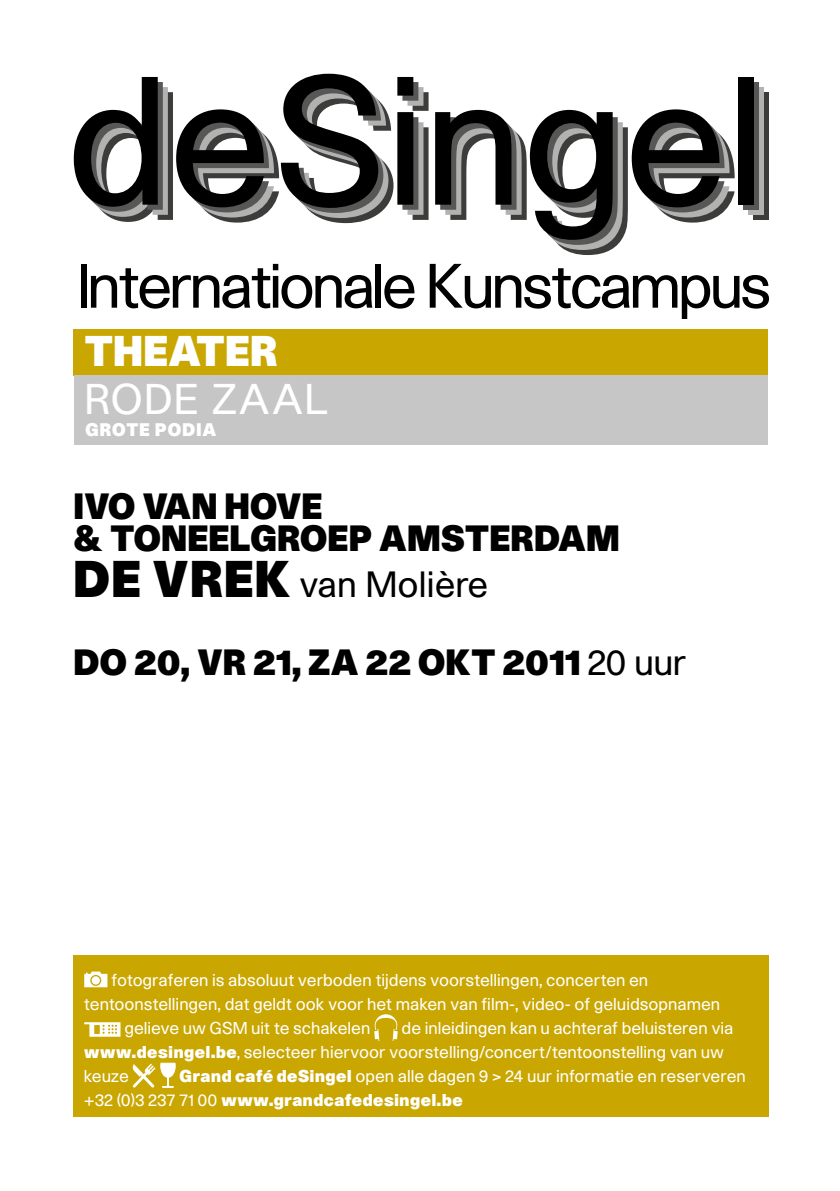
<style>
.page{position:relative;width:840px;height:1191px;background:#fff}
.page>*{position:absolute;margin:0;border:0;box-sizing:border-box;transform-origin:0 0}
.t1{font:40px "Sh Unica Haas";color:#fff}
.t2{font:700 40px "Sh Unica Haas";letter-spacing:.02em;color:#fff}
.t3{font:700 34px/32px "Sh Unica Haas";letter-spacing:.02em;color:#000}
.t4{font:34px "Sh Unica Haas";letter-spacing:.04em;color:#000}
.t5{font:700 17px "Sh Unica Haas";letter-spacing:.07em;color:#fff}
.t6{font:16px/24px "Sh Unica Haas";letter-spacing:.04em;color:#fff}
.s1{font-weight:700;font-size:48px}
.s2{font-weight:400}
.s3{font-weight:700}
</style>
<div class="page">
<div style="left:73px;top:955px;width:694px;height:162px;background:#c9a600"></div>
<svg style="left:84px;top:971px;width:23px;height:16px"></svg>
<svg style="left:84px;top:1022px;width:36px;height:14px"></svg>
<svg style="left:374px;top:1014px;width:23px;height:27px"></svg>
<svg style="left:133px;top:1062px;width:42px;height:25px"></svg>
<div style="left:752px;top:92px;width:16px;height:128px;background:linear-gradient(to bottom,#3c3c3b,#3c3c3b)"></div>
<div style="left:747px;top:87px;width:16px;height:128px;background:linear-gradient(to bottom,#b3b2b2,#b3b2b2)"></div>
<div style="left:742px;top:82px;width:16px;height:128px;background:linear-gradient(to bottom,#575756,#575756)"></div>
<svg style="left:74px;top:74px;width:354px;height:149px"></svg>
<svg style="left:435px;top:109px;width:299px;height:146px"></svg>
<div style="left:737px;top:77px;width:16px;height:128px;background:#000"></div>
<div style="left:81px;top:264px;width:6px;height:44px;background:#000"></div>
<svg style="left:91px;top:264px;width:281px;height:44px"></svg>
<div style="left:375px;top:264px;width:6px;height:44px;background:#000"></div>
<svg style="left:384px;top:275px;width:30px;height:33px"></svg>
<svg style="left:429px;top:264px;width:339px;height:55px"></svg>
<div style="left:74px;top:329px;width:693px;height:46px;background:#c9a600"></div>
<div style="left:75px;top:375px;width:692px;height:70px;background:#c6c6c6"></div>
<h1 class="t2" style="left:85px;top:328px;width:194px">THEATER</h1>
<h1 class="t1" style="left:86px;top:376px;width:244px">RODE ZAAL</h1>
<p class="t5" style="left:86px;top:420px;width:132px">GROTE PODIA</p>
<h2 class="t3" style="left:74px;top:490px;width:547px">IVO VAN HOVE<br>&amp; TONEELGROEP AMSTERDAM</h2>
<h2 class="t4" style="left:74px;top:564px;width:415px"><span class="s1">DE VREK</span> van Molière</h2>
<h2 class="t3" style="left:74px;top:646px;width:613px">DO 20, VR 21, ZA 22 OKT 2011 <span class="s2">20 uur</span></h2>
<p class="t6" style="left:112px;top:968px;width:537px">fotograferen is absoluut verboden tijdens voorstellingen, concerten en</p>
<p class="t6" style="left:84px;top:992px;width:636px">tentoonstellingen, dat geldt ook voor het maken van film-, video- of geluidsopnamen</p>
<p class="t6" style="left:125px;top:1016px;width:247px">gelieve uw GSM uit te schakelen</p>
<p class="t6" style="left:84px;top:1016px;width:650px;text-indent:317px">de inleidingen kan u achteraf beluisteren via <span class="s3">www.desingel.be</span>, selecteer hiervoor voorstelling/concert/tentoonstelling van uw keuze</p>
<p class="t6" style="left:84px;top:1064px;width:662px;text-indent:95px"><span class="s3">Grand café deSingel</span> open alle dagen 9 &gt; 24 uur informatie en reserveren +32 (0)3 237 71 00 <span class="s3">www.grandcafedesingel.be</span></p>
</div>
